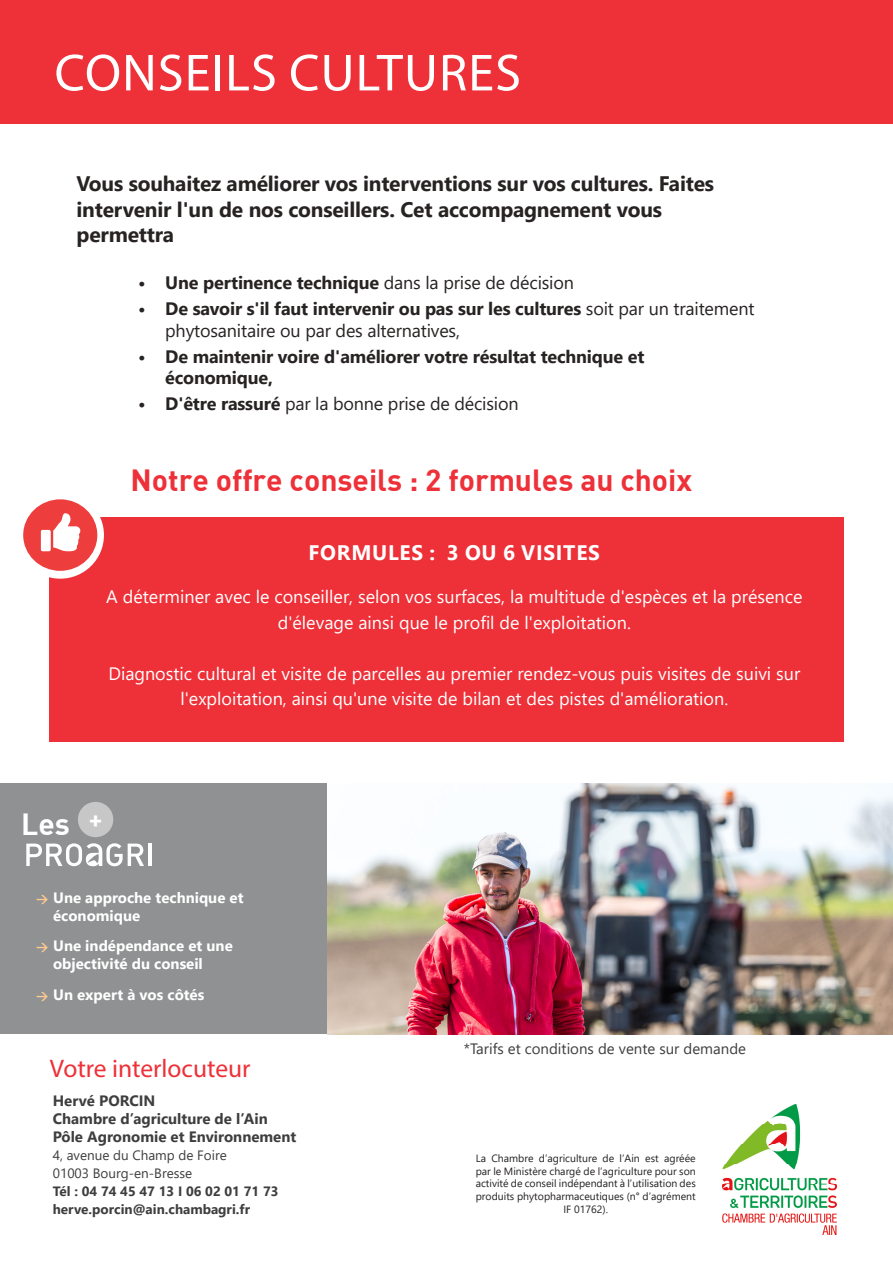
<style>
.page{position:relative;width:893px;height:1263px;background:#fff}
.page>*{position:absolute;margin:0;border:0;box-sizing:border-box;transform-origin:0 0}
.t1{font:52.5px "Myriad Pro";letter-spacing:.02em;color:#fff}
.t2{font:30px "DIN Bold";color:#ee3038}
.t3{font:30px "DIN Bold";color:#fff}
.t4{font:25.5px "Myriad Pro";color:#ee3038}
.t5{font:25.05px "DIN Bold";color:#fff}
.t6{font:700 21px/25.2px "Segoe UI";letter-spacing:-.01em;color:#282323}
.t7{font:700 21px "Segoe UI";letter-spacing:.035em;color:#fff}
.t8{font:18px/25.5px "Segoe UI";color:#fff;text-align:center}
.t9{font:18px/21.6px "Segoe UI";letter-spacing:-.01em;color:#282323}
.t10{font:700 18px/21.6px "Segoe UI";letter-spacing:-.01em;color:#282323}
.t11{font:700 15px/18px "Segoe UI";color:#fff}
.t12{font:700 15px "Segoe UI";color:#3e3e3f}
.t13{font:15px "Segoe UI";color:#3e3e3f}
.t14{font:700 13.5px "Segoe UI";color:#3e3e3f}
.t15{font:13.5px "Segoe UI";color:#3e3e3f}
.t16{font:10.5px/12.6px "Segoe UI";color:#231f20;text-align:center}
.s1{font-weight:400}
.s2{font-weight:700}
.s3{font-family:"DIN Bold";font-weight:400;font-size:12px;color:#fdcb8f}
</style>
<div class="page">
<div style="left:0;top:0;width:893px;height:123px;background:#ee3038"></div>
<div style="left:49px;top:518px;width:795px;height:224px;background:#ee3038"></div>
<img style="left:723px;top:1104px;width:113px;height:130px">
<div style="left:0;top:784px;width:327px;height:250px;background:#909192"></div>
<div style="left:78px;top:802px;width:35px;height:35px;background:#c7c7c8;border-radius:50%"></div>
<hr style="left:148px;top:843px;width:4px;height:23px;background:#fff">
<svg style="left:26px;top:843px;width:118px;height:23px"></svg>
<img style="left:327px;top:784px;width:566px;height:250px">
<div style="left:17px;top:491px;width:87px;height:88px;background:#fff;border-radius:50%"></div>
<div style="left:23px;top:499px;width:74px;height:72px;background:#ee3d3d;border-radius:50%"></div>
<svg style="left:41px;top:513px;width:39px;height:38px"></svg>
<p class="t1" style="left:55px;top:40px;width:468px">CONSEILS CULTURES</p>
<p class="t6" style="left:77px;top:170px;width:639px">Vous souhaitez améliorer vos interventions sur vos cultures. Faites intervenir l'un de nos conseillers. Cet accompagnement vous permettra</p>
<p class="t10" style="left:138px;top:271px;width:437px">• Une pertinence technique <span class="s1">dans la prise de décision</span></p>
<p class="t9" style="left:165px;top:296px;width:591px;text-indent:-27px"><span class="s2">• De savoir s'il faut intervenir ou pas sur les cultures</span> soit par un traitement phytosanitaire ou par des alternatives,</p>
<p class="t10" style="left:165px;top:344px;width:481px;text-indent:-27px">• De maintenir voire d'améliorer votre résultat technique et économique,</p>
<p class="t9" style="left:138px;top:391px;width:382px"><span class="s2">• D'être rassuré</span> par la bonne prise de décision</p>
<p class="t2" style="left:131px;top:460px;width:563px">Notre offre conseils : 2 formules au choix</p>
<p class="t7" style="left:309px;top:532px;width:293px">FORMULES : 3 OU 6 VISITES</p>
<p class="t8" style="left:106px;top:582px;width:698px">A déterminer avec le conseiller, selon vos surfaces, la multitude d'espèces et la présence d'élevage ainsi que le profil de l'exploitation.</p>
<p class="t8" style="left:108px;top:659px;width:693px">Diagnostic cultural et visite de parcelles au premier rendez-vous puis visites de suivi sur l'exploitation, ainsi qu'une visite de bilan et des pistes d'amélioration.</p>
<p class="t3" style="left:21px;top:805px;width:50px">Les</p>
<p class="t5" style="left:89px;top:802px;width:15px">+</p>
<p class="t11" style="left:53px;top:887px;width:192px;text-indent:-17px"><span class="s3">&gt;</span> Une approche technique et économique</p>
<p class="t11" style="left:53px;top:936px;width:181px;text-indent:-17px"><span class="s3">&gt;</span> Une indépendance et une objectivité du conseil</p>
<p class="t11" style="left:36px;top:985px;width:170px"><span class="s3">&gt;</span> Un expert à vos côtés</p>
<p class="t4" style="left:50px;top:1053px;width:202px">Votre interlocuteur</p>
<p class="t12" style="left:53px;top:1086px;width:104px">Hervé PORCIN</p>
<p class="t12" style="left:53px;top:1104px;width:216px">Chambre d’agriculture de l’Ain</p>
<p class="t12" style="left:53px;top:1122px;width:245px">Pôle Agronomie et Environnement</p>
<p class="t15" style="left:53px;top:1142px;width:176px">4, avenue du Champ de Foire</p>
<p class="t15" style="left:53px;top:1160px;width:141px">01003 Bourg-en-Bresse</p>
<p class="t14" style="left:53px;top:1178px;width:227px">Tél : 04 74 45 47 13 I 06 02 01 71 73</p>
<p class="t14" style="left:53px;top:1196px;width:199px">herve.porcin@ain.chambagri.fr</p>
<p class="t13" style="left:464px;top:1034px;width:284px">*Tarifs et conditions de vente sur demande</p>
<p class="t16" style="left:476px;top:1151px;width:222px">La Chambre d’agriculture de l’Ain est agréée par le Ministère chargé de l’agriculture pour son activité de conseil indépendant à l’utilisation des produits phytopharmaceutiques (n° d’agrément IF 01762).</p>
</div>
